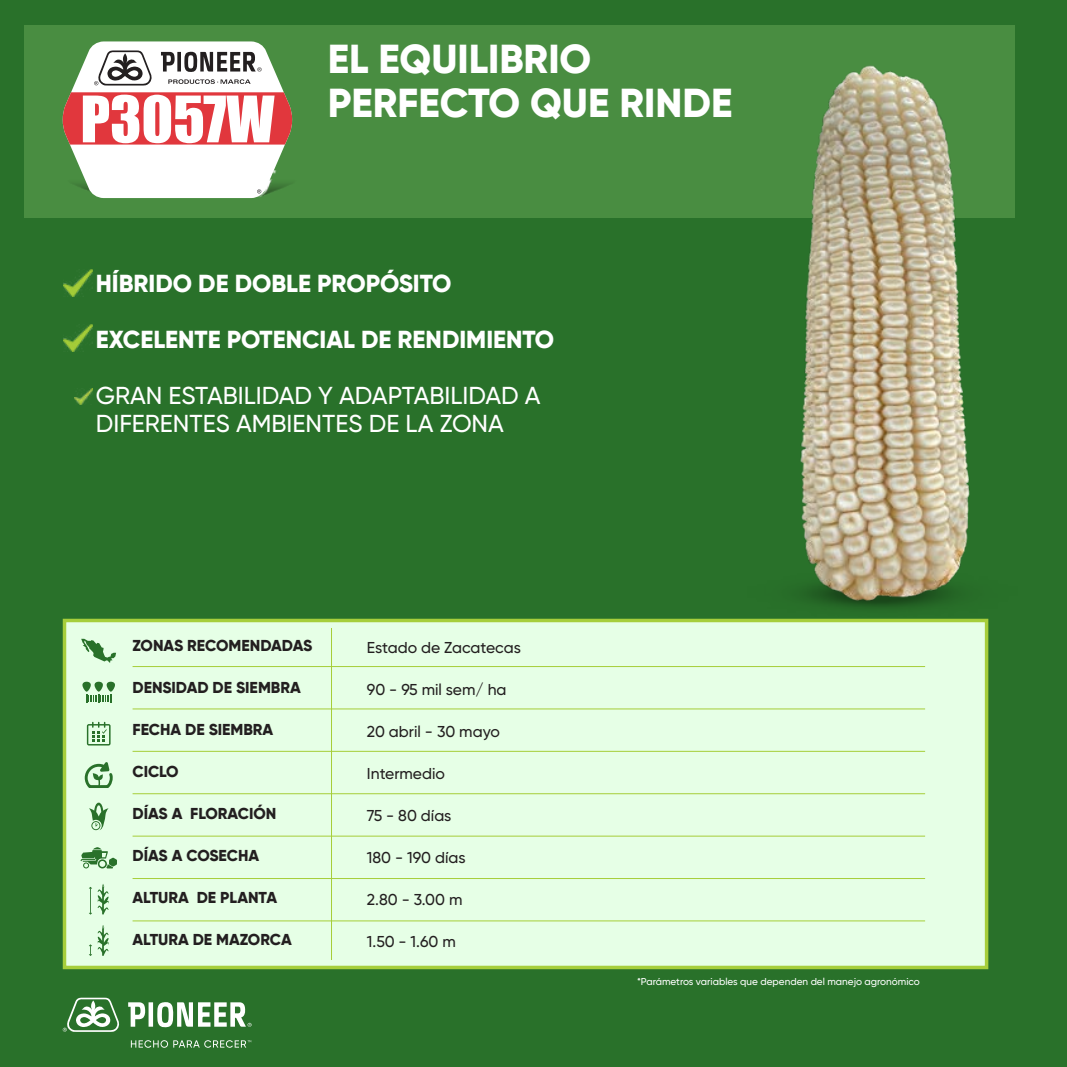
<style>
.page{position:relative;width:1067px;height:1067px;background:#29712a}
.page>*{position:absolute;margin:0;border:0;box-sizing:border-box;transform-origin:0 0}
.t1{font:59.15px "Impact";color:#fff}
.t2{font:800 40.25px/43.8px "Gilroy";color:#fff}
.t3{font:500 24.5px/28px "Gilroy";color:#fff}
.t4{font:800 24.5px "Gilroy";color:#fff}
.t5{font:800 15.75px "Gilroy";color:#231f20}
.t6{font:500 15.75px "Gilroy";color:#231f20}
.t7{font:500 9.97px "Gilroy";color:#fff}
</style>
<div class="page">
<div style="left:24px;top:25px;width:991px;height:193px;background:#498d41"></div>
<svg style="left:63px;top:41px;width:229px;height:157px;background:#d3a49d"></svg>
<svg style="left:128px;top:1002px;width:17px;height:24px"></svg>
<div style="left:148px;top:1002px;width:5px;height:24px;background:#fff"></div>
<svg style="left:157px;top:1002px;width:94px;height:25px"></svg>
<svg style="left:63px;top:997px;width:57px;height:35px"></svg>
<svg style="left:131px;top:1040px;width:120px;height:7px"></svg>
<div style="left:63px;top:618px;width:925px;height:351px;background:#e6ffe6;border:4px solid #a6ce3b"></div>
<svg style="left:87px;top:722px;width:24px;height:23px"></svg>
<svg style="left:85px;top:762px;width:28px;height:26px"></svg>
<svg style="left:89px;top:802px;width:20px;height:28px"></svg>
<svg style="left:80px;top:847px;width:37px;height:21px"></svg>
<svg style="left:82px;top:681px;width:9px;height:11px"></svg>
<svg style="left:94px;top:681px;width:9px;height:11px"></svg>
<svg style="left:106px;top:681px;width:9px;height:11px"></svg>
<svg style="left:86px;top:694px;width:25px;height:9px"></svg>
<svg style="left:89px;top:884px;width:20px;height:30px"></svg>
<svg style="left:89px;top:925px;width:20px;height:31px"></svg>
<svg style="left:81px;top:639px;width:35px;height:24px"></svg>
<hr style="left:133px;top:666px;width:792px;height:1px;background:#a6ce39">
<hr style="left:133px;top:708px;width:792px;height:1px;background:#a6ce39">
<hr style="left:133px;top:751px;width:792px;height:1px;background:#a6ce39">
<hr style="left:133px;top:793px;width:792px;height:1px;background:#a6ce39">
<hr style="left:133px;top:835px;width:792px;height:1px;background:#a6ce39">
<hr style="left:133px;top:878px;width:792px;height:1px;background:#a6ce39">
<hr style="left:133px;top:920px;width:792px;height:1px;background:#a6ce39">
<hr style="left:331px;top:628px;width:1px;height:332px;background:#a6ce39">
<img style="left:63px;top:270px;width:29px;height:26px">
<img style="left:63px;top:325px;width:29px;height:26px">
<img style="left:75px;top:389px;width:17px;height:16px">
<img style="left:726px;top:602px;width:263px;height:18px">
<img style="left:800px;top:65px;width:170px;height:537px">
<p class="t1" style="left:80px;top:83px;width:196px">P3057W</p>
<p class="t2" style="left:328px;top:37px;width:406px">EL EQUILIBRIO<br>PERFECTO QUE RINDE</p>
<p class="t4" style="left:96px;top:268px;width:357px">HÍBRIDO DE DOBLE PROPÓSITO</p>
<p class="t4" style="left:96px;top:324px;width:460px">EXCELENTE POTENCIAL DE RENDIMIENTO</p>
<p class="t3" style="left:96px;top:381px;width:446px">GRAN ESTABILIDAD Y ADAPTABILIDAD A<br>DIFERENTES AMBIENTES DE LA ZONA</p>
<p class="t5" style="left:132px;top:635px;width:181px">ZONAS RECOMENDADAS</p>
<p class="t5" style="left:132px;top:677px;width:170px">DENSIDAD DE SIEMBRA</p>
<p class="t5" style="left:132px;top:719px;width:142px">FECHA DE SIEMBRA</p>
<p class="t5" style="left:132px;top:761px;width:48px">CICLO</p>
<p class="t5" style="left:132px;top:803px;width:145px">DÍAS A FLORACIÓN</p>
<p class="t5" style="left:132px;top:845px;width:128px">DÍAS A COSECHA</p>
<p class="t5" style="left:132px;top:887px;width:146px">ALTURA DE PLANTA</p>
<p class="t5" style="left:132px;top:929px;width:161px">ALTURA DE MAZORCA</p>
<p class="t6" style="left:367px;top:637px;width:155px">Estado de Zacatecas</p>
<p class="t6" style="left:367px;top:679px;width:141px">90 - 95 mil sem/ ha</p>
<p class="t6" style="left:367px;top:721px;width:134px">20 abril - 30 mayo</p>
<p class="t6" style="left:367px;top:763px;width:80px">Intermedio</p>
<p class="t6" style="left:367px;top:805px;width:86px">75 - 80 días</p>
<p class="t6" style="left:367px;top:847px;width:100px">180 - 190 días</p>
<p class="t6" style="left:367px;top:889px;width:97px">2.80 - 3.00 m</p>
<p class="t6" style="left:367px;top:931px;width:90px">1.50 - 1.60 m</p>
<p class="t7" style="left:637px;top:975px;width:284px">*Parámetros variables que dependen del manejo agronómico</p>
</div>
